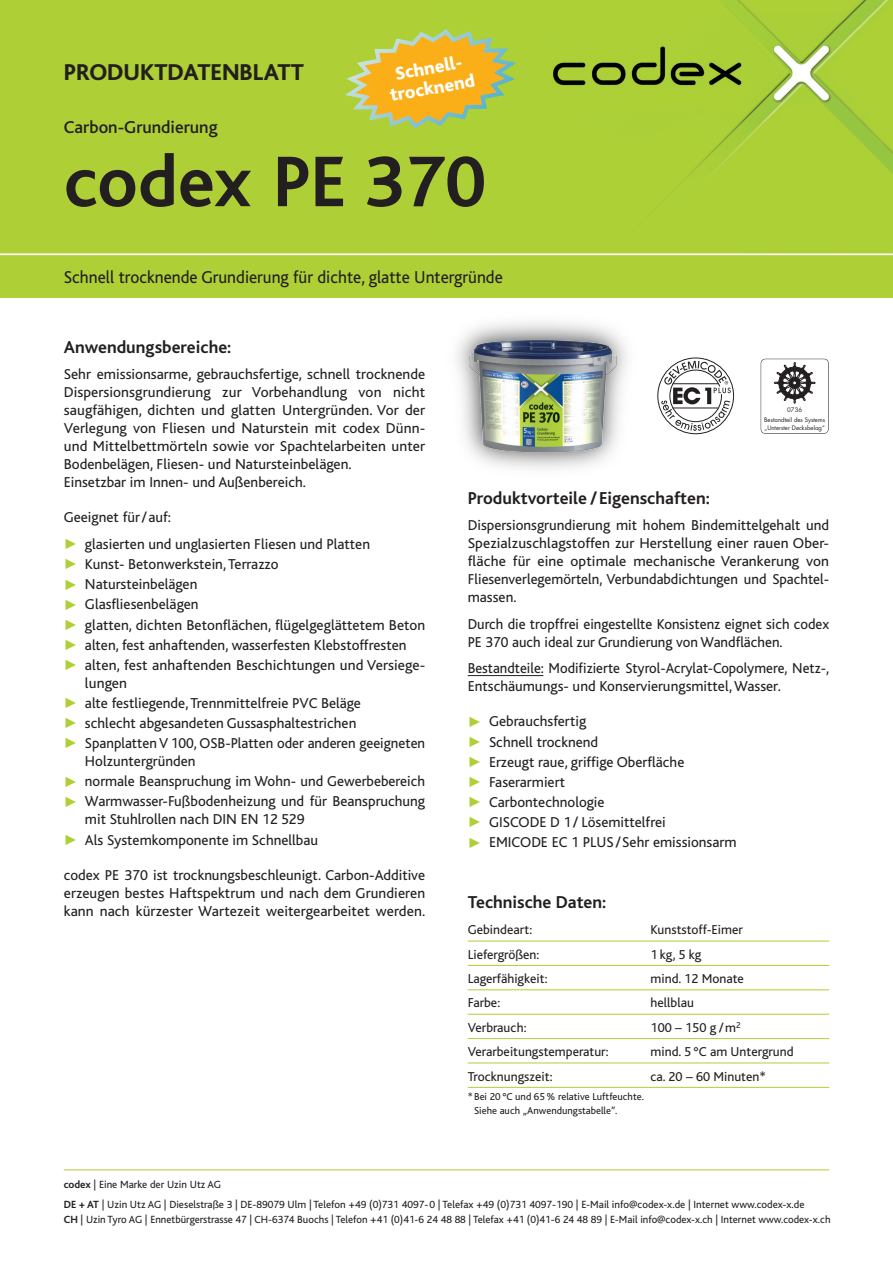
<style>
.page{position:relative;width:893px;height:1263px;background:#fff}
.page>*{position:absolute;margin:0;border:0;box-sizing:border-box;transform-origin:0 0}
.t1{font:700 75px "Bliss";color:#231f20}
.t2{font:800 24px "Bliss";color:#231f20}
.t3{font:800 18.9px/20.2px "Bliss";color:#fff;text-align:center}
.t4{font:700 18px "Bliss";color:#231f20}
.t5{font:18px "Bliss";color:#231f20;scale:.96 1}
.t6{font:500 18px "Bliss";color:#231f20}
.t7{font:15px/18px "Bliss";color:#231f20}
.t8{font:13.5px "Bliss";color:#231f20}
.t9{font:10.8px/19.6px "Bliss";color:#231f20}
.t10{font:10.5px/13.5px "Bliss";color:#231f20}
.t11{font:6px/9.6px "Futura";color:#231f20;text-align:center}
.s1{color:#aed036}
.s2{font-weight:700}
</style>
<div class="page">
<div style="left:0;top:0;width:893px;height:255px;background:#aed036"></div>
<img style="left:553px;top:0;width:340px;height:176px">
<div style="left:0;top:255px;width:893px;height:43px;background:#aed036"></div>
<hr style="left:0;top:253px;width:893px;height:2px;background:#fff">
<hr style="left:468px;top:675px;width:75px;height:1px;background:#231f20">
<hr style="left:468px;top:941px;width:361px;height:1px;background:#aed036">
<hr style="left:468px;top:965px;width:361px;height:1px;background:#aed036">
<hr style="left:468px;top:989px;width:361px;height:1px;background:#aed036">
<hr style="left:468px;top:1014px;width:361px;height:1px;background:#aed036">
<hr style="left:468px;top:1038px;width:361px;height:1px;background:#aed036">
<hr style="left:468px;top:1062px;width:361px;height:1px;background:#aed036">
<hr style="left:468px;top:1087px;width:361px;height:1px;background:#aed036">
<svg style="left:345px;top:29px;width:171px;height:100px"></svg>
<hr style="left:64px;top:1169px;width:765px;height:1px;background:#aed036">
<div style="left:658px;top:358px;width:76px;height:76px;border:1px solid #231f20;border-radius:50%"></div>
<svg style="left:661px;top:361px;width:70px;height:70px"></svg>
<div style="left:761px;top:359px;width:68px;height:75px;border:1px solid #231f20;border-radius:5px"></div>
<svg style="left:774px;top:362px;width:42px;height:42px"></svg>
<img style="left:465px;top:335px;width:157px;height:122px">
<h2 class="t2" style="left:64px;top:63px;width:242px">PRODUKTDATENBLATT</h2>
<p class="t6" style="left:64px;top:121px;width:155px">Carbon-Grundierung</p>
<p class="t3" style="left:385px;top:67px;width:87px;rotate:-10deg">Schnell&shy;trocknend</p>
<h1 class="t1" style="left:64px;top:153px;width:424px">codex PE 370</h1>
<p class="t5" style="left:64px;top:270px;width:459px">Schnell trocknende Grundierung für dichte, glatte Untergründe</p>
<p class="t4" style="left:64px;top:340px;width:169px">Anwendungsbereiche:</p>
<p class="t7" style="left:64px;top:367px;width:363px">Sehr emissionsarme, gebrauchsfertige, schnell trocknende Dispersionsgrundierung zur Vorbehandlung von nicht saugfähigen, dichten und glatten Untergründen. Vor der Verlegung von Fliesen und Naturstein mit codex Dünn&shy;und Mittelbettmörteln sowie vor Spachtelarbeiten unter Bodenbelägen, Fliesen- und Natursteinbelägen.<br>Einsetzbar im Innen- und Außenbereich.</p>
<p class="t7" style="left:64px;top:510px;width:109px">Geeignet für/auf:</p>
<p class="t7" style="left:64px;top:536px;width:308px"><span class="s1">✓</span> glasierten und unglasierten Fliesen und Platten</p>
<p class="t7" style="left:64px;top:557px;width:216px"><span class="s1">✓</span> Kunst- Betonwerkstein,Terrazzo</p>
<p class="t7" style="left:64px;top:577px;width:135px"><span class="s1">✓</span> Natursteinbelägen</p>
<p class="t7" style="left:64px;top:597px;width:136px"><span class="s1">✓</span> Glasfliesenbelägen</p>
<p class="t7" style="left:64px;top:617px;width:363px"><span class="s1">✓</span> glatten, dichten Betonflächen, flügelgeglättetem Beton</p>
<p class="t7" style="left:64px;top:637px;width:344px"><span class="s1">✓</span> alten, fest anhaftenden, wasserfesten Klebstoffresten</p>
<p class="t7" style="left:85px;top:657px;width:342px;text-indent:-21px"><span class="s1">✓</span> alten, fest anhaftenden Beschichtungen und Versiege&shy;lungen</p>
<p class="t7" style="left:64px;top:695px;width:299px"><span class="s1">✓</span> alte festliegende,Trennmittelfreie PVC Beläge</p>
<p class="t7" style="left:64px;top:715px;width:294px"><span class="s1">✓</span> schlecht abgesandeten Gussasphaltestrichen</p>
<p class="t7" style="left:85px;top:736px;width:342px;text-indent:-21px"><span class="s1">✓</span> SpanplattenV 100, OSB-Platten oder anderen geeigneten<br>Holzuntergründen</p>
<p class="t7" style="left:64px;top:774px;width:363px"><span class="s1">✓</span> normale Beanspruchung im Wohn- und Gewerbebereich</p>
<p class="t7" style="left:85px;top:794px;width:342px;text-indent:-21px"><span class="s1">✓</span> Warmwasser-Fußbodenheizung und für Beanspruchung mit Stuhlrollen nach DIN EN 12 529</p>
<p class="t7" style="left:64px;top:832px;width:256px"><span class="s1">✓</span> Als Systemkomponente im Schnellbau</p>
<p class="t7" style="left:64px;top:867px;width:363px;text-align:justify">codex PE 370 ist trocknungsbeschleunigt. Carbon-Additive erzeugen bestes Haftspektrum und nach dem Grundieren kann nach kürzester Wartezeit weitergearbeitet werden.</p>
<p class="t11" style="left:764px;top:406px;width:62px">0736<br>Bestandteil des Systems</p>
<p class="t11" style="left:764px;top:423px;width:62px">„Unterster Decksbelag“</p>
<p class="t4" style="left:468px;top:491px;width:244px">Produktvorteile /Eigenschaften:</p>
<p class="t7" style="left:468px;top:518px;width:363px;text-align:justify">Dispersionsgrundierung mit hohem Bindemittelgehalt und Spezialzuschlagstoffen zur Herstellung einer rauen Ober&shy;fläche für eine optimale mechanische Verankerung von Fliesenverlegemörteln, Verbundabdichtungen und Spachtel&shy;massen.</p>
<p class="t7" style="left:468px;top:616px;width:363px">Durch die tropffrei eingestellte Konsistenz eignet sich codex<br>PE 370 auch ideal zur Grundierung von Wandflächen.</p>
<p class="t7" style="left:468px;top:661px;width:363px">Bestandteile: Modifizierte Styrol-Acrylat-Copolymere, Netz-,<br>Entschäumungs- und Konservierungsmittel,Wasser.</p>
<p class="t7" style="left:468px;top:714px;width:120px"><span class="s1">✓</span> Gebrauchsfertig</p>
<p class="t7" style="left:468px;top:734px;width:132px"><span class="s1">✓</span> Schnell trocknend</p>
<p class="t7" style="left:468px;top:754px;width:218px"><span class="s1">✓</span> Erzeugt raue, griffige Oberfläche</p>
<p class="t7" style="left:468px;top:774px;width:99px"><span class="s1">✓</span> Faserarmiert</p>
<p class="t7" style="left:468px;top:794px;width:138px"><span class="s1">✓</span> Carbontechnologie</p>
<p class="t7" style="left:468px;top:814px;width:200px"><span class="s1">✓</span> GISCODE D 1/ Lösemittelfrei</p>
<p class="t7" style="left:468px;top:835px;width:270px"><span class="s1">✓</span> EMICODE EC 1 PLUS/Sehr emissionsarm</p>
<p class="t4" style="left:468px;top:895px;width:140px">Technische Daten:</p>
<p class="t8" style="left:468px;top:925px;width:66px">Gebindeart:</p>
<p class="t8" style="left:651px;top:925px;width:94px">Kunststoff-Eimer</p>
<p class="t8" style="left:468px;top:949px;width:73px">Liefergrößen:</p>
<p class="t8" style="left:651px;top:949px;width:52px">1kg, 5 kg</p>
<p class="t8" style="left:468px;top:973px;width:81px">Lagerfähigkeit:</p>
<p class="t8" style="left:651px;top:973px;width:95px">mind. 12 Monate</p>
<p class="t8" style="left:468px;top:998px;width:34px">Farbe:</p>
<p class="t8" style="left:651px;top:998px;width:45px">hellblau</p>
<p class="t8" style="left:468px;top:1022px;width:60px">Verbrauch:</p>
<p class="t8" style="left:651px;top:1022px;width:91px">100 – 150 g /m<sup>2</sup></p>
<p class="t8" style="left:468px;top:1046px;width:142px">Verarbeitungstemperatur:</p>
<p class="t8" style="left:651px;top:1046px;width:145px">mind. 5 °C am Untergrund</p>
<p class="t8" style="left:468px;top:1071px;width:86px">Trocknungszeit:</p>
<p class="t8" style="left:651px;top:1071px;width:117px">ca. 20 – 60 Minuten*</p>
<p class="t10" style="left:474px;top:1091px;width:171px;text-indent:-6px">*Bei 20 °C und 65 % relative Luftfeuchte.<br>Siehe auch „Anwendungstabelle”.</p>
<p class="t9" style="left:64px;top:1176px;width:742px"><span class="s2">codex</span> | Eine Marke der Uzin Utz AG<br><span class="s2">DE + AT</span> | Uzin Utz AG | Dieselstraße 3 | DE-89079 Ulm | Telefon +49 (0)731 4097-0 | Telefax +49 (0)731 4097-190 | E-Mail info@codex-x.de | Internet www.codex-x.de</p>
<p class="t9" style="left:64px;top:1211px;width:768px"><span class="s2">CH</span> | Uzin Tyro AG | Ennetbürgerstrasse 47 | CH-6374 Buochs | Telefon +41 (0)41-6 24 48 88 | Telefax +41 (0)41-6 24 48 89 | E-Mail info@codex-x.ch | Internet www.codex-x.ch</p>
</div>
